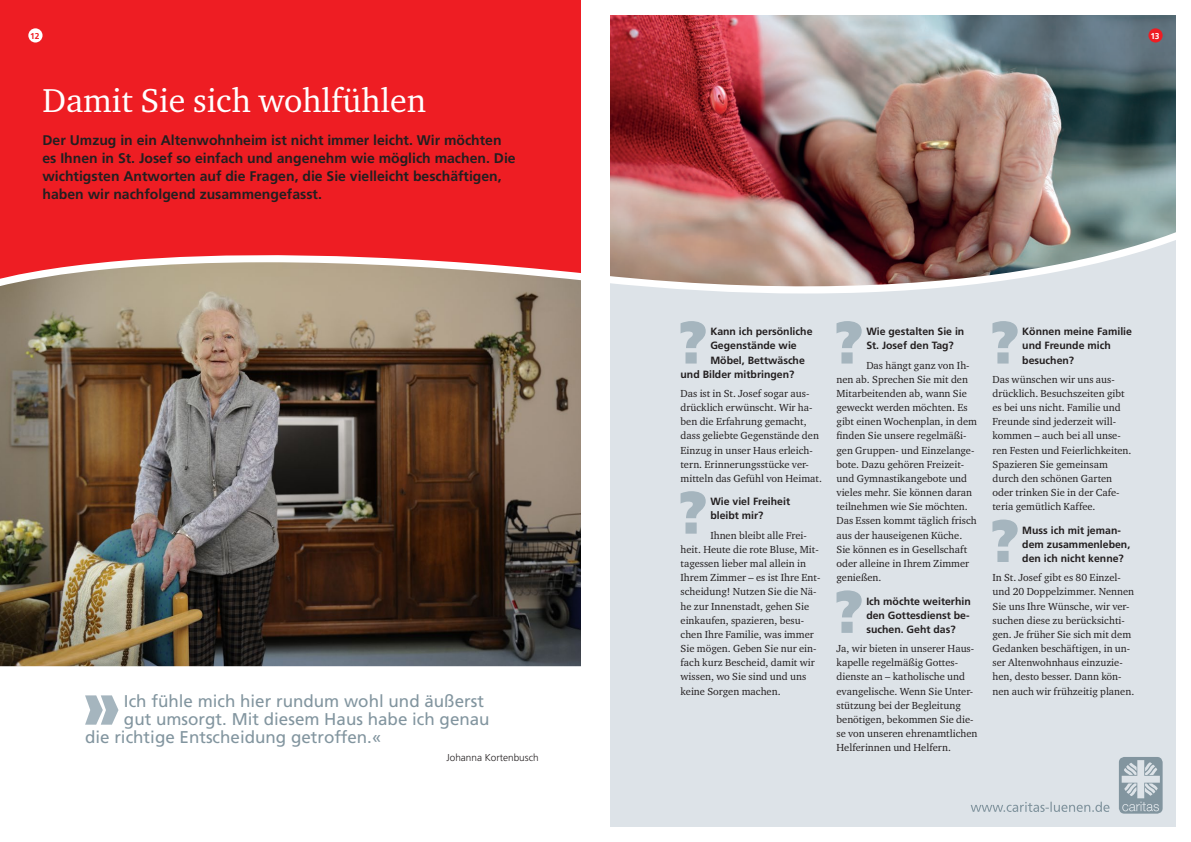
<style>
.page{position:relative;width:1191px;height:842px;background:#fff}
.page>*{position:absolute;margin:0;border:0;box-sizing:border-box;transform-origin:0 0}
.t1{font:900 67.7px "Frutiger LT";color:#a5b5be;scale:.85 1}
.t2{font:900 59.8px "Frutiger LT";color:#a5b5be;scale:.85 1}
.t3{font:34px "Charter ITC";color:#fff}
.t4{font:17px "Frutiger LT";color:#82959f}
.t5{font:700 14px/18px "Frutiger LT";color:#231f20}
.t6{font:10.5px/14.2px "Charter ITC";color:#231f20}
.t7{font:700 10.5px/14.2px "Frutiger LT";color:#231f20}
.t8{font:300 10px "Frutiger LT";color:#231f20}
.t9{font:700 8.5px "Frutiger LT";color:#ee1d23}
.t10{font:700 8.5px "Frutiger LT";color:#fff}
</style>
<div class="page">
<div style="left:0;top:0;width:581px;height:262px;background:#ee1d23"></div>
<img style="left:0;top:262px;width:581px;height:404px">
<div style="left:610px;top:287px;width:566px;height:540px;background:#dde3e8"></div>
<img style="left:610px;top:15px;width:566px;height:272px">
<div style="left:28px;top:28px;width:15px;height:15px;background:#fff;border-radius:50%"></div>
<div style="left:1148px;top:28px;width:14px;height:15px;background:#ee1d23;border-radius:50%"></div>
<svg style="left:970px;top:757px;width:192px;height:57px;background:#cdd5db"></svg>
<p class="t9" style="left:30px;top:31px;width:11px">12</p>
<p class="t10" style="left:1150px;top:31px;width:11px">13</p>
<h3 class="t3" style="left:43px;top:80px;width:385px">Damit Sie sich wohlfühlen</h3>
<p class="t5" style="left:43px;top:131px;width:474px">Der Umzug in ein Altenwohnheim ist nicht immer leicht. Wir möchten es Ihnen in St. Josef so einfach und angenehm wie möglich machen. Die wichtigsten Antworten auf die Fragen, die Sie vielleicht beschäftigen, haben wir nachfolgend zusammengefasst.</p>
<h1 class="t1" style="left:82px;top:663px;width:46px">»</h1>
<h3 class="t4" style="left:124px;top:691px;width:361px">Ich fühle mich hier rundum wohl und äußerst</h3>
<h3 class="t4" style="left:124px;top:709px;width:367px">gut umsorgt. Mit diesem Haus habe ich genau</h3>
<h3 class="t4" style="left:85px;top:727px;width:298px">die richtige Entscheidung getroffen.«</h3>
<p class="t8" style="left:446px;top:752px;width:94px">Johanna Kortenbusch</p>
<h2 class="t2" style="left:678px;top:306px;width:36px">?</h2>
<p class="t7" style="left:710px;top:324px;width:104px">Kann ich persönliche</p>
<p class="t7" style="left:710px;top:339px;width:88px">Gegenstände wie</p>
<p class="t7" style="left:710px;top:353px;width:96px">Möbel, Bettwäsche</p>
<p class="t7" style="left:680px;top:367px;width:115px">und Bilder mitbringen?</p>
<p class="t6" style="left:680px;top:386px;width:143px">Das ist in St. Josef sogar aus&shy;drücklich erwünscht. Wir ha&shy;ben die Erfahrung gemacht, dass geliebte Gegenstände den<br>Einzug in unser Haus erleich&shy;tern. Erinnerungsstücke ver&shy;mitteln das Gefühl von Heimat.</p>
<h2 class="t2" style="left:678px;top:476px;width:36px">?</h2>
<p class="t7" style="left:710px;top:495px;width:81px">Wie viel Freiheit bleibt mir?</p>
<p class="t6" style="left:680px;top:528px;width:141px;text-indent:30px">Ihnen bleibt alle Frei&shy;heit. Heute die rote Bluse, Mit&shy;tagessen lieber mal allein in<br>Ihrem Zimmer – es ist Ihre Ent&shy;scheidung! Nutzen Sie die Nä&shy;he zur Innenstadt, gehen Sie einkaufen, spazieren, besu&shy;chen Ihre Familie, was immer<br>Sie mögen. Geben Sie nur ein&shy;fach kurz Bescheid, damit wir wissen, wo Sie sind und uns keine Sorgen machen.</p>
<h2 class="t2" style="left:834px;top:306px;width:36px">?</h2>
<p class="t7" style="left:866px;top:324px;width:100px">Wie gestalten Sie in<br>St. Josef den Tag?</p>
<p class="t6" style="left:836px;top:358px;width:142px;text-indent:30px">Das hängt ganz von Ih&shy;nen ab. Sprechen Sie mit den<br>Mitarbeitenden ab, wann Sie geweckt werden möchten. Es gibt einen Wochenplan, in dem finden Sie unsere regelmäßi&shy;gen Gruppen- und Einzelange&shy;bote. Dazu gehören Freizeit&shy;und Gymnastikangebote und vieles mehr. Sie können daran teilnehmen wie Sie möchten.<br>Das Essen kommt täglich frisch aus der hauseigenen Küche.<br>Sie können es in Gesellschaft oder alleine in Ihrem Zimmer genießen.</p>
<h2 class="t2" style="left:834px;top:575px;width:36px">?</h2>
<p class="t7" style="left:866px;top:594px;width:106px;text-align:justify">Ich möchte weiterhin den Gottesdienst be&shy;suchen. Geht das?</p>
<p class="t6" style="left:836px;top:641px;width:142px">Ja, wir bieten in unserer Haus&shy;kapelle regelmäßig Gottes&shy;dienste an – katholische und evangelische. Wenn Sie Unter&shy;stützung bei der Begleitung benötigen, bekommen Sie die&shy;se von unseren ehrenamtlichen<br>Helferinnen und Helfern.</p>
<h2 class="t2" style="left:990px;top:306px;width:36px">?</h2>
<p class="t7" style="left:1022px;top:324px;width:111px">Können meine Familie und Freunde mich besuchen?</p>
<p class="t6" style="left:992px;top:372px;width:140px">Das wünschen wir uns aus&shy;drücklich. Besuchszeiten gibt es bei uns nicht. Familie und<br>Freunde sind jederzeit will&shy;kommen – auch bei all unse&shy;ren Festen und Feierlichkeiten.<br>Spazieren Sie gemeinsam durch den schönen Garten oder trinken Sie in der Cafe&shy;teria gemütlich Kaffee.</p>
<h2 class="t2" style="left:990px;top:504px;width:36px">?</h2>
<p class="t7" style="left:1022px;top:523px;width:109px">Muss ich mit jeman&shy;dem zusammenleben, den ich nicht kenne?</p>
<p class="t6" style="left:992px;top:570px;width:143px">In St. Josef gibt es 80 Einzel&shy;und 20 Doppelzimmer. Nennen<br>Sie uns Ihre Wünsche, wir ver&shy;suchen diese zu berücksichti&shy;gen. Je früher Sie sich mit dem<br>Gedanken beschäftigen, in un&shy;ser Altenwohnhaus einzuzie&shy;hen, desto besser. Dann kön&shy;nen auch wir frühzeitig planen.</p>
</div>
